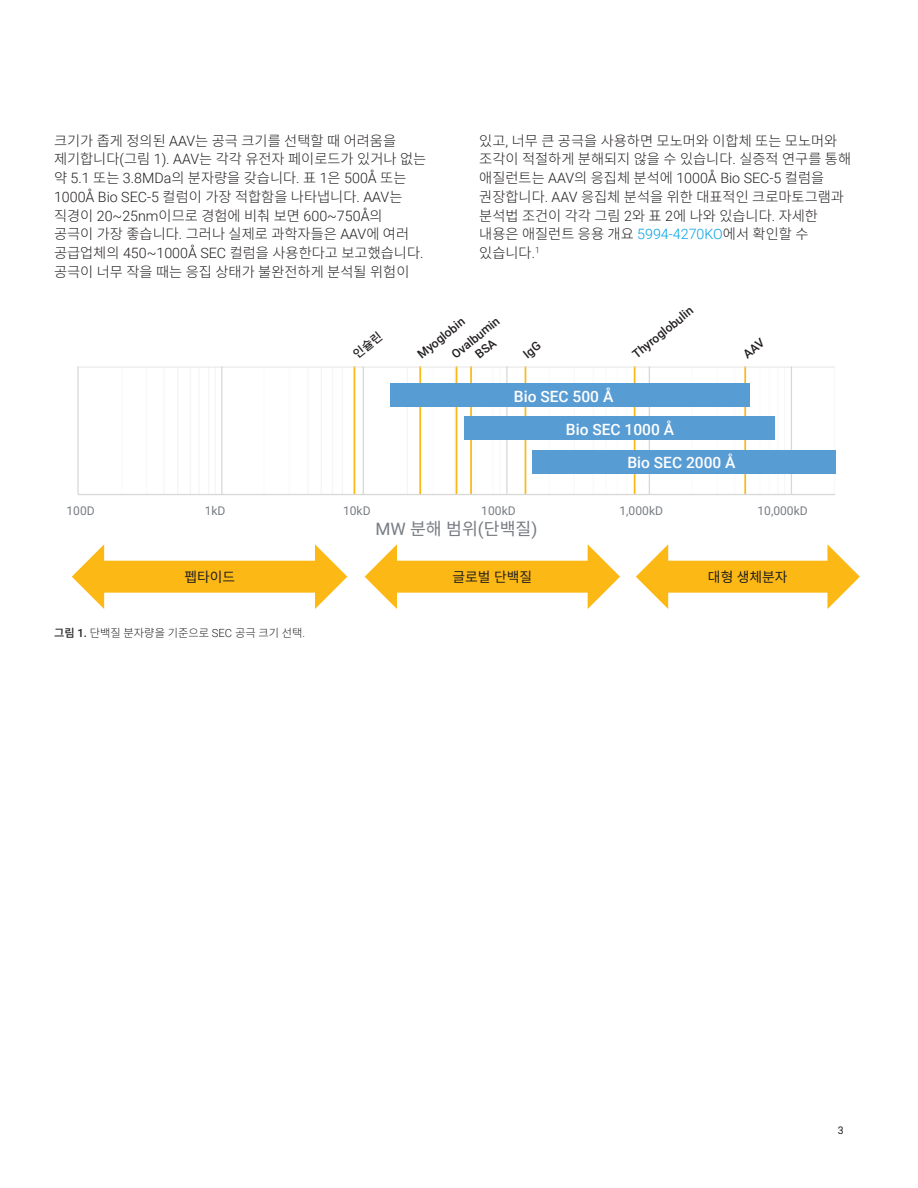
<style>
.page{position:relative;width:918px;height:1188px;background:#fff}
.page>*{position:absolute;margin:0;border:0;box-sizing:border-box;transform-origin:0 0}
.t1{font:17.25px "Noto Sans CJ Kkr";color:#787d83}
.t2{font:500 15.6px "Roboto";color:#fff}
.t3{font:300 14.25px/18.8px "Noto Sans CJ Kkr";color:#231f20}
.t4{font:300 14.25px/18.8px "Roboto";color:#231f20}
.t5{font:13.8px "Noto Sans CJ Kkr";color:#231f20}
.t6{font:12.15px "Roboto";color:#787d83}
.t7{font:500 12.15px/21.5px "Roboto";color:#231f20}
.t8{font:300 11.25px "Noto Sans CJ Kkr";color:#231f20}
.t9{font:10.5px "Roboto";color:#231f20}
.s1{font-family:"Roboto"}
.s2{font-family:"Noto Sans CJ Kkr"}
.s3{font-family:"Roboto";color:#00a1e3}
.s4{font-weight:500}
.s5{font-family:"Roboto";font-weight:500}
</style>
<div class="page">
<svg style="left:72px;top:544px;width:275px;height:65px"></svg>
<svg style="left:365px;top:544px;width:255px;height:65px"></svg>
<svg style="left:636px;top:544px;width:224px;height:65px"></svg>
<hr style="left:77px;top:366px;width:2px;height:129px;background:#d8d9d7">
<hr style="left:221px;top:366px;width:1px;height:129px;background:#d8d9d7">
<hr style="left:215px;top:367px;width:1px;height:128px;background:#d8d9d7">
<hr style="left:263px;top:367px;width:2px;height:128px;background:#d8d9d7">
<hr style="left:289px;top:367px;width:1px;height:128px;background:#d8d9d7">
<hr style="left:307px;top:367px;width:1px;height:128px;background:#d8d9d7">
<hr style="left:454px;top:367px;width:2px;height:128px;background:#d8d9d7">
<hr style="left:321px;top:367px;width:1px;height:128px;background:#d8d9d7">
<hr style="left:332px;top:367px;width:1px;height:128px;background:#d8d9d7">
<hr style="left:342px;top:367px;width:1px;height:128px;background:#d8d9d7">
<hr style="left:407px;top:367px;width:1px;height:128px;background:#d8d9d7">
<hr style="left:432px;top:367px;width:2px;height:128px;background:#d8d9d7">
<hr style="left:606px;top:367px;width:1px;height:128px;background:#d8d9d7">
<hr style="left:617px;top:367px;width:1px;height:128px;background:#d8d9d7">
<hr style="left:626px;top:367px;width:1px;height:128px;background:#d8d9d7">
<hr style="left:692px;top:367px;width:1px;height:128px;background:#d8d9d7">
<hr style="left:642px;top:367px;width:1px;height:128px;background:#d8d9d7">
<hr style="left:716px;top:367px;width:2px;height:128px;background:#d8d9d7">
<hr style="left:734px;top:367px;width:1px;height:128px;background:#d8d9d7">
<hr style="left:759px;top:367px;width:2px;height:128px;background:#d8d9d7">
<hr style="left:768px;top:367px;width:2px;height:128px;background:#d8d9d7">
<hr style="left:777px;top:367px;width:1px;height:128px;background:#d8d9d7">
<hr style="left:784px;top:367px;width:1px;height:128px;background:#d8d9d7">
<hr style="left:834px;top:367px;width:1px;height:128px;background:#d8d9d7">
<hr style="left:463px;top:367px;width:1px;height:128px;background:#d8d9d7">
<hr style="left:474px;top:367px;width:1px;height:128px;background:#d8d9d7">
<hr style="left:549px;top:367px;width:1px;height:128px;background:#d8d9d7">
<hr style="left:492px;top:367px;width:2px;height:128px;background:#d8d9d7">
<hr style="left:499px;top:367px;width:2px;height:128px;background:#d8d9d7">
<hr style="left:574px;top:367px;width:1px;height:128px;background:#d8d9d7">
<hr style="left:593px;top:367px;width:1px;height:128px;background:#d8d9d7">
<hr style="left:208px;top:367px;width:1px;height:128px;background:#d8d9d7">
<hr style="left:199px;top:367px;width:1px;height:128px;background:#d8d9d7">
<hr style="left:190px;top:367px;width:1px;height:128px;background:#d8d9d7">
<hr style="left:177px;top:367px;width:1px;height:128px;background:#d8d9d7">
<hr style="left:163px;top:367px;width:2px;height:128px;background:#d8d9d7">
<hr style="left:146px;top:367px;width:1px;height:128px;background:#d8d9d7">
<hr style="left:121px;top:367px;width:1px;height:128px;background:#d8d9d7">
<hr style="left:363px;top:366px;width:1px;height:129px;background:#d8d9d7">
<hr style="left:354px;top:366px;width:1px;height:129px;background:#fcb814">
<hr style="left:419px;top:366px;width:2px;height:129px;background:#fcb814">
<hr style="left:456px;top:366px;width:1px;height:129px;background:#fcb814">
<hr style="left:470px;top:366px;width:2px;height:129px;background:#fcb814">
<hr style="left:525px;top:366px;width:1px;height:129px;background:#fcb814">
<hr style="left:634px;top:366px;width:1px;height:129px;background:#fcb814">
<hr style="left:744px;top:366px;width:2px;height:129px;background:#fcb814">
<hr style="left:506px;top:366px;width:2px;height:129px;background:#d8d9d7">
<hr style="left:649px;top:366px;width:1px;height:129px;background:#d8d9d7">
<hr style="left:791px;top:366px;width:1px;height:129px;background:#d8d9d7">
<hr style="left:78px;top:494px;width:757px;height:1px;background:#d8d9d7">
<hr style="left:78px;top:366px;width:757px;height:2px;background:#d8d9d7">
<div style="left:390px;top:383px;width:359px;height:24px;background:#589cd4"></div>
<div style="left:464px;top:416px;width:311px;height:24px;background:#589cd4"></div>
<div style="left:532px;top:450px;width:303px;height:23px;background:#589cd4"></div>
<p class="t3" style="left:54px;top:131px;width:374px">크기가 좁게 정의된 <span class="s1">AAV</span>는 공극 크기를 선택할 때 어려움을 제기합니다<span class="s1">(</span>그림 <span class="s1">1). AAV</span>는 각각 유전자 페이로드가 있거나 없는 약 <span class="s1">5.1</span> 또는 <span class="s1">3.8MDa</span>의 분자량을 갖습니다<span class="s1">.</span> 표 <span class="s1">1</span>은 <span class="s1">500Å</span> 또는</p>
<p class="t4" style="left:54px;top:187px;width:350px">1000Å Bio SEC-5 <span class="s2">컬럼이 가장 적합함을 나타냅니다</span>. AAV<span class="s2">는 직경이</span> 20~25nm<span class="s2">이므로 경험에 비춰 보면</span> 600~750Å<span class="s2">의</span></p>
<p class="t3" style="left:54px;top:225px;width:371px">공극이 가장 좋습니다<span class="s1">.</span> 그러나 실제로 과학자들은 <span class="s1">AAV</span>에 여러 공급업체의 <span class="s1">450~1000Å SEC</span> 컬럼을 사용한다고 보고했습니다<span class="s1">. </span>공극이 너무 작을 때는 응집 상태가 불완전하게 분석될 위험이</p>
<p class="t3" style="left:479px;top:131px;width:373px">있고<span class="s1">,</span> 너무 큰 공극을 사용하면 모노머와 이합체 또는 모노머와 조각이 적절하게 분해되지 않을 수 있습니다<span class="s1">.</span> 실증적 연구를 통해</p>
<p class="t4" style="left:479px;top:168px;width:347px"><span class="s2">애질런트는</span> AAV<span class="s2">의 응집체 분석에</span> 1000Å Bio SEC-5 <span class="s2">컬럼을</span></p>
<p class="t3" style="left:479px;top:188px;width:366px">권장합니다<span class="s1">. AAV</span> 응집체 분석을 위한 대표적인 크로마토그램과 분석법 조건이 각각 그림 <span class="s1">2</span>와 표 <span class="s1">2</span>에 나와 있습니다<span class="s1">.</span> 자세한 내용은 애질런트 응용 개요 <span class="s3">5994-4270KO</span>에서 확인할 수 있습니다<span class="s1">.</span><sup>1</sup></p>
<p class="t7" style="left:433px;top:330px;width:59px;text-indent:-26px;rotate:-39deg">Myoglobin<br>Ovalbumin</p>
<p class="t7" style="left:627px;top:347px;width:76px;rotate:-39deg">Thyroglobulin</p>
<p class="t2" style="left:514px;top:385px;width:101px">Bio SEC 500 Å</p>
<p class="t2" style="left:566px;top:418px;width:110px">Bio SEC 1000 Å</p>
<p class="t2" style="left:627px;top:452px;width:110px">Bio SEC 2000 Å</p>
<p class="t6" style="left:66px;top:502px;width:30px">100D</p>
<p class="t6" style="left:205px;top:502px;width:22px">1kD</p>
<p class="t6" style="left:343px;top:502px;width:29px">10kD</p>
<p class="t6" style="left:481px;top:502px;width:36px">100kD</p>
<p class="t1" style="left:375px;top:519px;width:164px"><span class="s1">MW</span> 분해 범위<span class="s1">(</span>단백질<span class="s1">)</span></p>
<p class="t6" style="left:619px;top:502px;width:45px">1,000kD</p>
<p class="t6" style="left:757px;top:502px;width:52px">10,000kD</p>
<p class="t5" style="left:184px;top:569px;width:52px">펩타이드</p>
<p class="t5" style="left:452px;top:569px;width:81px">글로벌 단백질</p>
<p class="t5" style="left:708px;top:569px;width:81px">대형 생체분자</p>
<p class="t8" style="left:54px;top:627px;width:253px"><span class="s4">그림</span> <span class="s5">1.</span> 단백질 분자량을 기준으로 <span class="s1">SEC</span> 공극 크기 선택<span class="s1">.</span></p>
<p class="t9" style="left:838px;top:1123px;width:7px">3</p>
</div>
